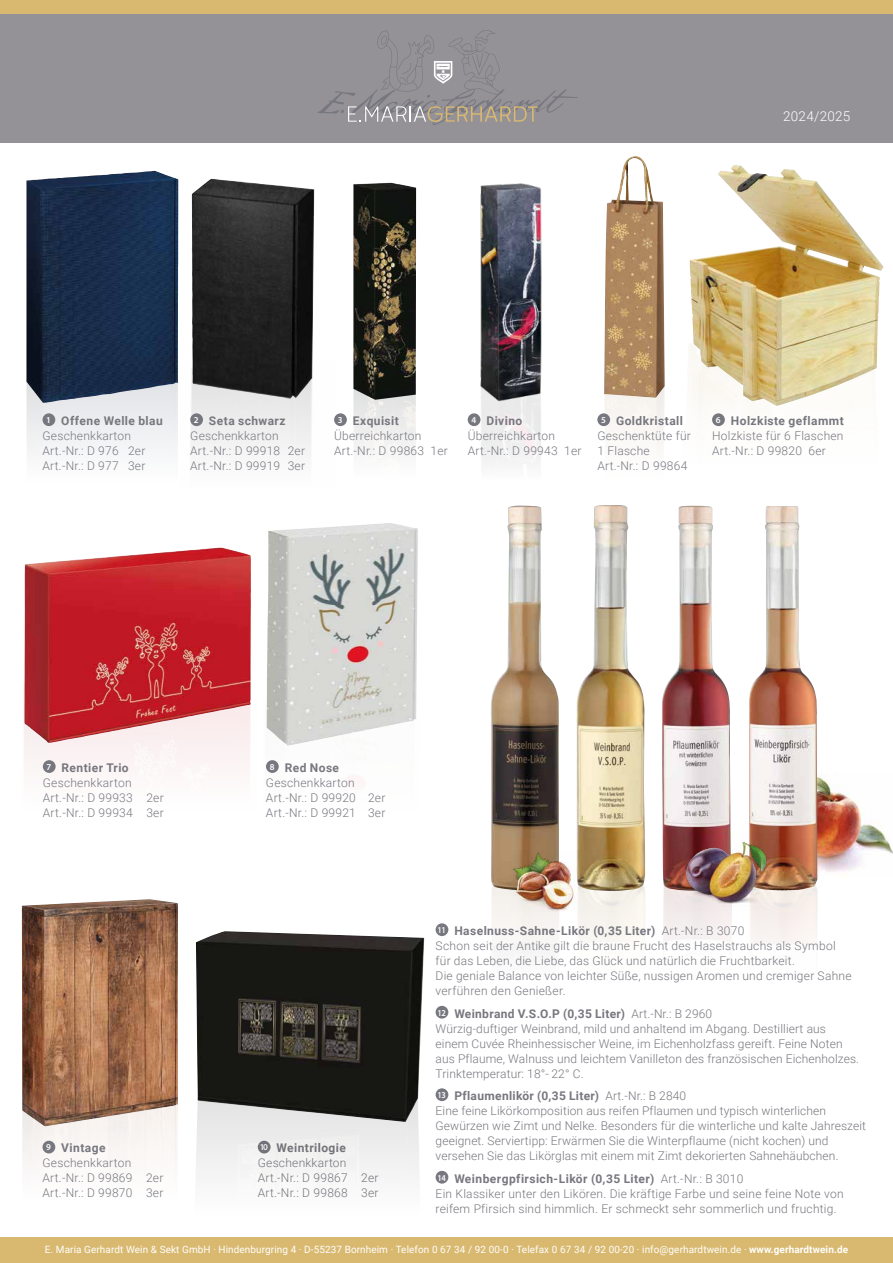
<style>
.page{position:relative;width:893px;height:1263px;background:#fff}
.page>*{position:absolute;margin:0;border:0;box-sizing:border-box;transform-origin:0 0}
.t1{font:300 13.5px "Roboto";letter-spacing:.02em;color:#fff}
.t2{font:300 12px/15px "Roboto";letter-spacing:.02em;color:#77777f}
.t3{font:10.05px "Roboto";letter-spacing:.01em;color:#fff}
.s1{font-weight:700}
</style>
<div class="page">
<div style="left:0;top:0;width:893px;height:142px;background:#949197"></div>
<div style="left:0;top:1237px;width:893px;height:26px;background:#d9b970"></div>
<svg style="left:317px;top:30px;width:261px;height:95px"></svg>
<div style="left:0;top:0;width:893px;height:14px;background:#d9b970"></div>
<img style="left:192px;top:179px;width:122px;height:220px">
<img style="left:818px;top:775px;width:75px;height:97px">
<img style="left:480px;top:183px;width:62px;height:220px">
<img style="left:491px;top:506px;width:68px;height:384px">
<img style="left:576px;top:505px;width:70px;height:386px">
<img style="left:662px;top:506px;width:69px;height:385px">
<img style="left:749px;top:506px;width:69px;height:384px">
<div style="left:22px;top:1126px;width:156px;height:37px;background:#f9f5f3"></div>
<img style="left:22px;top:899px;width:156px;height:227px">
<img style="left:604px;top:156px;width:85px;height:247px">
<div style="left:43px;top:1141px;width:12px;height:12px;background:#77777f;border-radius:50%"></div>
<div style="left:436px;top:923px;width:12px;height:13px;background:#77777f;border-radius:50%"></div>
<div style="left:436px;top:1006px;width:12px;height:12px;background:#77777f;border-radius:50%"></div>
<div style="left:436px;top:1088px;width:12px;height:13px;background:#77777f;border-radius:50%"></div>
<div style="left:436px;top:1171px;width:12px;height:12px;background:#77777f;border-radius:50%"></div>
<img style="left:510px;top:851px;width:65px;height:60px">
<img style="left:676px;top:833px;width:100px;height:78px">
<img style="left:353px;top:183px;width:63px;height:195px">
<img style="left:353px;top:378px;width:63px;height:74px">
<img style="left:24px;top:547px;width:227px;height:196px">
<img style="left:689px;top:165px;width:195px;height:241px">
<img style="left:26px;top:171px;width:153px;height:232px">
<div style="left:43px;top:760px;width:13px;height:13px;background:#77777f;border-radius:50%"></div>
<div style="left:712px;top:413px;width:13px;height:13px;background:#77777f;border-radius:50%"></div>
<div style="left:597px;top:413px;width:13px;height:13px;background:#77777f;border-radius:50%"></div>
<div style="left:468px;top:413px;width:12px;height:13px;background:#77777f;border-radius:50%"></div>
<div style="left:43px;top:413px;width:12px;height:13px;background:#77777f;border-radius:50%"></div>
<div style="left:190px;top:413px;width:13px;height:13px;background:#77777f;border-radius:50%"></div>
<div style="left:334px;top:413px;width:13px;height:13px;background:#77777f;border-radius:50%"></div>
<img style="left:267px;top:523px;width:151px;height:222px">
<div style="left:266px;top:760px;width:13px;height:13px;background:#77777f;border-radius:50%"></div>
<div style="left:196px;top:1122px;width:223px;height:56px;background:#f0f0ef"></div>
<img style="left:196px;top:931px;width:228px;height:191px">
<p class="t1" style="left:783px;top:107px;width:69px">2024/2025</p>
<p class="t2" style="left:43px;top:413px;width:122px;text-indent:4px"><sup>1</sup> <span class="s1">Offene Welle blau<br></span>Geschenkkarton<br>Art.-Nr.: D 976 2er<br>Art.-Nr.: D 977 3er</p>
<p class="t2" style="left:190px;top:413px;width:116px;text-indent:4px"><sup>2</sup> <span class="s1">Seta schwarz<br></span>Geschenkkarton<br>Art.-Nr.: D 99918 2er<br>Art.-Nr.: D 99919 3er</p>
<p class="t2" style="left:334px;top:413px;width:115px;text-indent:4px"><sup>3</sup> <span class="s1">Exquisit<br></span>Überreichkarton<br>Art.-Nr.: D 99863 1er</p>
<p class="t2" style="left:468px;top:413px;width:115px;text-indent:4px"><sup>4</sup> <span class="s1">Divino<br></span>Überreichkarton<br>Art.-Nr.: D 99943 1er</p>
<p class="t2" style="left:597px;top:413px;width:95px;text-indent:4px"><sup>5</sup> <span class="s1">Goldkristall<br></span>Geschenktüte für<br>1 Flasche<br>Art.-Nr.: D 99864</p>
<p class="t2" style="left:712px;top:413px;width:133px;text-align:justify;text-indent:4px"><sup>6</sup> <span class="s1">Holzkiste geflammt </span>Holzkiste für 6 Flaschen Art.-Nr.: D 99820 6er</p>
<p class="t2" style="left:43px;top:760px;width:122px;text-indent:4px"><sup>7</sup> <span class="s1">Rentier Trio<br></span>Geschenkkarton<br>Art.-Nr.: D 99933 2er<br>Art.-Nr.: D 99934 3er</p>
<p class="t2" style="left:266px;top:760px;width:121px;text-indent:4px"><sup>8</sup> <span class="s1">Red Nose<br></span>Geschenkkarton<br>Art.-Nr.: D 99920 2er<br>Art.-Nr.: D 99921 3er</p>
<p class="t2" style="left:43px;top:1140px;width:122px;text-indent:4px"><sup>9</sup> <span class="s1">Vintage<br></span>Geschenkkarton<br>Art.-Nr.: D 99869 2er<br>Art.-Nr.: D 99870 3er</p>
<p class="t2" style="left:258px;top:1140px;width:122px"><sup>10</sup> <span class="s1">Weintrilogie<br></span>Geschenkkarton<br>Art.-Nr.: D 99867 2er<br>Art.-Nr.: D 99868 3er</p>
<p class="t2" style="left:436px;top:923px;width:417px"><sup>11</sup> <span class="s1">Haselnuss-Sahne-Likör (0,35 Liter)</span> Art.-Nr.: B 3070<br>Schon seit der Antike gilt die braune Frucht des Haselstrauchs als Symbol für das Leben, die Liebe, das Glück und natürlich die Fruchtbarkeit.<br>Die geniale Balance von leichter Süße, nussigen Aromen und cremiger Sahne verführen den Genießer.</p>
<p class="t2" style="left:436px;top:1005px;width:425px"><sup>12</sup> <span class="s1">Weinbrand V.S.O.P (0,35 Liter)</span> Art.-Nr.: B 2960<br>Würzig-duftiger Weinbrand, mild und anhaltend im Abgang. Destilliert aus einem Cuvée Rheinhessischer Weine, im Eichenholzfass gereift. Feine Noten aus Pflaume, Walnuss und leichtem Vanilleton des französischen Eichenholzes.<br>Trinktemperatur: 18°- 22° C.</p>
<p class="t2" style="left:436px;top:1088px;width:432px"><sup>13</sup> <span class="s1">Pflaumenlikör (0,35 Liter)</span> Art.-Nr.: B 2840<br>Eine feine Likörkomposition aus reifen Pflaumen und typisch winterlichen Gewürzen wie Zimt und Nelke. Besonders für die winterliche und kalte Jahreszeit geeignet. Serviertipp: Erwärmen Sie die Winterpflaume (nicht kochen) und versehen Sie das Likörglas mit einem mit Zimt dekorierten Sahnehäubchen.</p>
<p class="t2" style="left:436px;top:1170px;width:410px"><sup>14</sup> <span class="s1">Weinbergpfirsich-Likör (0,35 Liter)</span> Art.-Nr.: B 3010<br>Ein Klassiker unter den Likören. Die kräftige Farbe und seine feine Note von reifem Pfirsich sind himmlich. Er schmeckt sehr sommerlich und fruchtig.</p>
<p class="t3" style="left:45px;top:1242px;width:805px">E. Maria Gerhardt Wein &amp; Sekt GmbH · Hindenburgring 4 · D-55237 Bornheim · Telefon 0 67 34 / 92 00-0 · Telefax 0 67 34 / 92 00-20 · info@gerhardtwein.de · <span class="s1">www.gerhardtwein.de</span></p>
</div>
